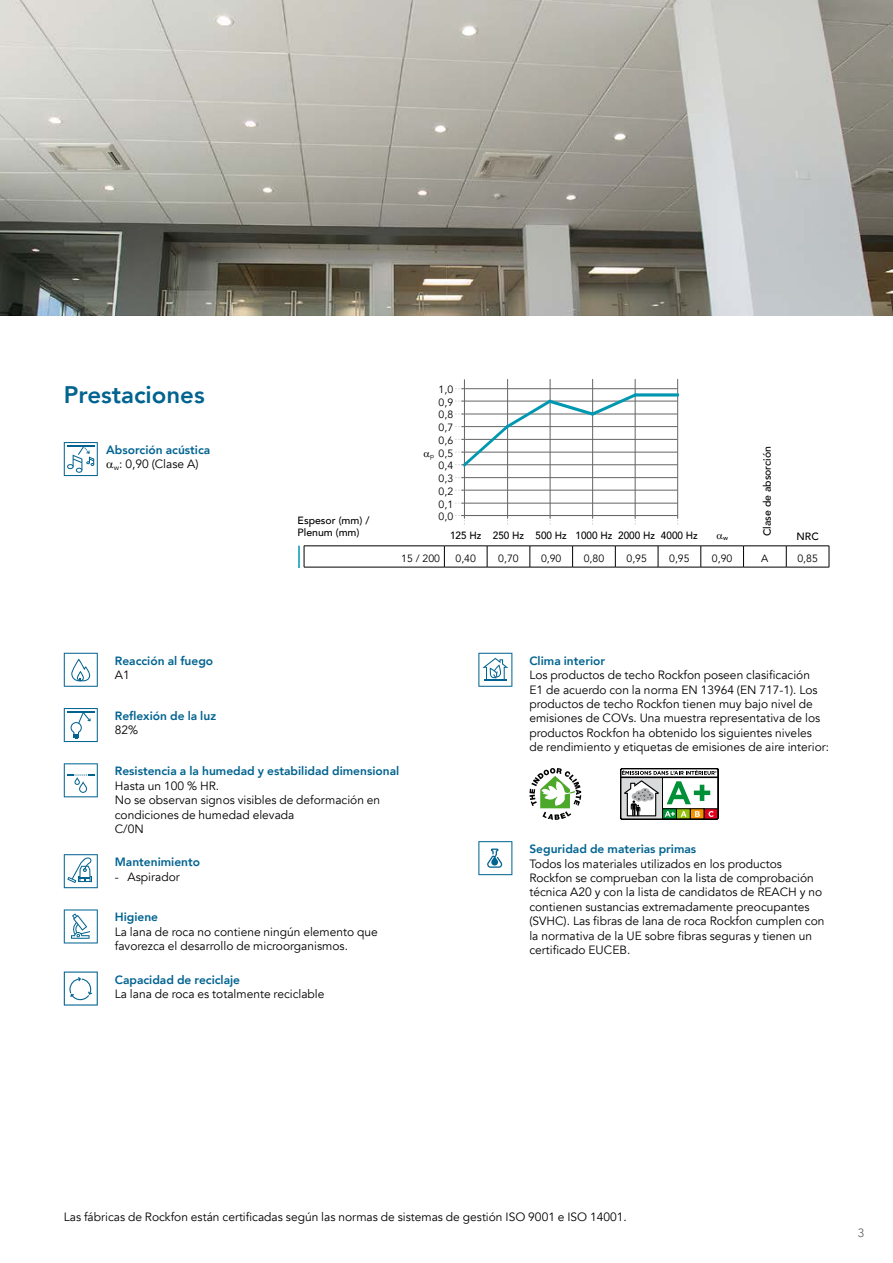
<style>
.page{position:relative;width:893px;height:1263px;background:#fff}
.page>*{position:absolute;margin:0;border:0;box-sizing:border-box;transform-origin:0 0}
.t1{font:127.35px "Chartwell Lines 50";color:#0098b0;scale:.67 1}
.Inside__Headline{font:800 24px "Avenir";color:#006390}
.Inside__Body_text-Pe{font:12px/14.4px "Avenir";color:#000}
.Inside__Subline{font:800 12px "Avenir";color:#006390}
.Inside__System_pagen{font:12px "Avenir";color:#646567}
.t2{font:10.5px "Avenir";color:#000}
.Thickness___Suspensi{font:500 10.5px "Avenir";color:#000}
.Thickness___Suspensi-2{font:500 10.5px "Avenir";color:#000;scale:.95 1}
.t3{font:500 6.45px "Avenir";color:#000}
.t4{font:6.45px "Avenir";color:#000}
</style>
<div class="page">
<img style="left:0;top:0;width:893px;height:316px">
<svg style="left:64px;top:442px;width:34px;height:34px"></svg>
<svg style="left:64px;top:653px;width:34px;height:34px"></svg>
<svg style="left:64px;top:708px;width:34px;height:34px"></svg>
<svg style="left:64px;top:763px;width:34px;height:34px"></svg>
<svg style="left:64px;top:854px;width:34px;height:34px"></svg>
<svg style="left:64px;top:909px;width:34px;height:34px"></svg>
<svg style="left:64px;top:971px;width:34px;height:34px"></svg>
<svg style="left:478px;top:653px;width:34px;height:34px"></svg>
<svg style="left:529px;top:768px;width:52px;height:52px"></svg>
<svg style="left:620px;top:768px;width:98px;height:52px"></svg>
<svg style="left:478px;top:841px;width:34px;height:34px"></svg>
<svg style="left:304px;top:547px;width:1px;height:20px"></svg>
<svg style="left:444px;top:547px;width:1px;height:20px"></svg>
<svg style="left:487px;top:547px;width:1px;height:20px"></svg>
<svg style="left:530px;top:547px;width:1px;height:20px"></svg>
<svg style="left:572px;top:547px;width:1px;height:20px"></svg>
<svg style="left:615px;top:547px;width:1px;height:20px"></svg>
<svg style="left:658px;top:547px;width:1px;height:20px"></svg>
<svg style="left:700px;top:547px;width:1px;height:20px"></svg>
<svg style="left:743px;top:547px;width:1px;height:20px"></svg>
<svg style="left:786px;top:547px;width:1px;height:20px"></svg>
<svg style="left:829px;top:546px;width:1px;height:21px"></svg>
<hr style="left:304px;top:567px;width:140px;height:1px;background:#000">
<hr style="left:444px;top:567px;width:43px;height:1px;background:#000">
<hr style="left:487px;top:567px;width:43px;height:1px;background:#000">
<hr style="left:530px;top:567px;width:43px;height:1px;background:#000">
<hr style="left:573px;top:567px;width:42px;height:1px;background:#000">
<hr style="left:615px;top:567px;width:43px;height:1px;background:#000">
<hr style="left:658px;top:567px;width:43px;height:1px;background:#000">
<hr style="left:701px;top:567px;width:42px;height:1px;background:#000">
<hr style="left:743px;top:567px;width:43px;height:1px;background:#000">
<hr style="left:786px;top:567px;width:43px;height:1px;background:#000">
<hr style="left:304px;top:546px;width:140px;height:1px;background:#000">
<hr style="left:444px;top:546px;width:43px;height:1px;background:#000">
<hr style="left:487px;top:546px;width:43px;height:1px;background:#000">
<hr style="left:530px;top:546px;width:43px;height:1px;background:#000">
<hr style="left:573px;top:546px;width:42px;height:1px;background:#000">
<hr style="left:615px;top:546px;width:43px;height:1px;background:#000">
<hr style="left:658px;top:546px;width:43px;height:1px;background:#000">
<hr style="left:701px;top:546px;width:42px;height:1px;background:#000">
<hr style="left:743px;top:546px;width:43px;height:1px;background:#000">
<hr style="left:786px;top:546px;width:43px;height:1px;background:#000">
<hr style="left:298px;top:546px;width:2px;height:21px;background:#0098b0">
<svg style="left:455px;top:515px;width:10px;height:10px"></svg>
<hr style="left:461px;top:388px;width:217px;height:1px;background:#646567">
<hr style="left:461px;top:490px;width:216px;height:1px;background:#646567">
<hr style="left:461px;top:414px;width:216px;height:1px;background:#646567">
<hr style="left:461px;top:439px;width:216px;height:1px;background:#646567">
<hr style="left:461px;top:464px;width:216px;height:1px;background:#646567">
<hr style="left:507px;top:379px;width:1px;height:139px;background:#646567">
<hr style="left:550px;top:379px;width:1px;height:139px;background:#646567">
<hr style="left:592px;top:379px;width:1px;height:139px;background:#646567">
<hr style="left:635px;top:379px;width:1px;height:139px;background:#646567">
<hr style="left:677px;top:379px;width:1px;height:139px;background:#646567">
<hr style="left:461px;top:503px;width:217px;height:1px;background:#646567">
<hr style="left:461px;top:477px;width:217px;height:1px;background:#646567">
<hr style="left:461px;top:452px;width:217px;height:1px;background:#646567">
<hr style="left:461px;top:426px;width:217px;height:1px;background:#646567">
<hr style="left:461px;top:401px;width:217px;height:1px;background:#646567">
<hr style="left:464px;top:379px;width:1px;height:139px;background:#646567">
<hr style="left:461px;top:515px;width:217px;height:1px;background:#646567">
<p class="Inside__Headline" style="left:64px;top:376px;width:142px">Prestaciones</p>
<p class="Inside__Subline" style="left:106px;top:440px;width:105px">Absorción acústica</p>
<p class="Inside__Body_text-Pe" style="left:114px;top:457px;width:86px"><sub>w</sub>: 0,90 (Clase A)</p>
<p class="Thickness___Suspensi" style="left:298px;top:511px;width:73px">Espesor (mm) /</p>
<p class="Thickness___Suspensi" style="left:298px;top:523px;width:63px">Plenum (mm)</p>
<p class="t2" style="left:439px;top:383px;width:16px">1,0</p>
<p class="t2" style="left:439px;top:396px;width:16px">0,9</p>
<p class="t2" style="left:439px;top:409px;width:16px">0,8</p>
<p class="t2" style="left:439px;top:421px;width:16px">0,7</p>
<p class="t2" style="left:439px;top:434px;width:16px">0,6</p>
<p class="t2" style="left:439px;top:447px;width:16px">0,5</p>
<p class="t2" style="left:439px;top:460px;width:16px">0,4</p>
<p class="t2" style="left:439px;top:472px;width:16px">0,3</p>
<p class="t2" style="left:439px;top:485px;width:16px">0,2</p>
<p class="t2" style="left:439px;top:498px;width:16px">0,1</p>
<p class="t2" style="left:439px;top:511px;width:16px">0,0</p>
<p class="t1" style="left:464px;top:387px;width:324px">40+70+90+80+95+95</p>
<p class="Thickness___Suspensi" style="left:758px;top:536px;width:92px;rotate:-90deg">Clase de absorción</p>
<p class="t4" style="left:430px;top:452px;width:5px">p</p>
<p class="Thickness___Suspensi-2" style="left:450px;top:526px;width:35px">125 Hz</p>
<p class="Thickness___Suspensi-2" style="left:493px;top:526px;width:35px">250 Hz</p>
<p class="Thickness___Suspensi-2" style="left:535px;top:526px;width:35px">500 Hz</p>
<p class="Thickness___Suspensi-2" style="left:575px;top:526px;width:40px">1000 Hz</p>
<p class="Thickness___Suspensi-2" style="left:618px;top:526px;width:40px">2000 Hz</p>
<p class="Thickness___Suspensi-2" style="left:661px;top:526px;width:40px">4000 Hz</p>
<p class="t3" style="left:723px;top:532px;width:6px">w</p>
<p class="Thickness___Suspensi" style="left:796px;top:527px;width:24px">NRC</p>
<p class="t2" style="left:401px;top:552px;width:40px">15 / 200</p>
<p class="t2" style="left:456px;top:552px;width:22px">0,40</p>
<p class="t2" style="left:498px;top:552px;width:22px">0,70</p>
<p class="t2" style="left:541px;top:552px;width:22px">0,90</p>
<p class="t2" style="left:584px;top:552px;width:22px">0,80</p>
<p class="t2" style="left:626px;top:552px;width:22px">0,95</p>
<p class="t2" style="left:669px;top:552px;width:22px">0,95</p>
<p class="t2" style="left:712px;top:552px;width:22px">0,90</p>
<p class="t2" style="left:761px;top:552px;width:9px">A</p>
<p class="t2" style="left:797px;top:552px;width:22px">0,85</p>
<p class="Inside__Subline" style="left:115px;top:651px;width:100px">Reacción al fuego</p>
<p class="Inside__Body_text-Pe" style="left:115px;top:668px;width:16px">A1</p>
<p class="Inside__Subline" style="left:115px;top:706px;width:103px">Reflexión de la luz</p>
<p class="Inside__Body_text-Pe" style="left:115px;top:723px;width:25px">82%</p>
<p class="Inside__Subline" style="left:115px;top:762px;width:286px">Resistencia a la humedad y estabilidad dimensional</p>
<p class="Inside__Body_text-Pe" style="left:115px;top:779px;width:267px">Hasta un 100 % HR.<br>No se observan signos visibles de deformación en condiciones de humedad elevada</p>
<p class="Inside__Body_text-Pe" style="left:115px;top:822px;width:30px">C/0N</p>
<p class="Inside__Subline" style="left:115px;top:853px;width:87px">Mantenimiento</p>
<p class="Inside__Body_text-Pe" style="left:115px;top:869px;width:66px">- Aspirador</p>
<p class="Inside__Subline" style="left:115px;top:908px;width:45px">Higiene</p>
<p class="Inside__Body_text-Pe" style="left:115px;top:925px;width:265px">La lana de roca no contiene ningún elemento que favorezca el desarrollo de microorganismos.</p>
<p class="Inside__Subline" style="left:115px;top:970px;width:127px">Capacidad de reciclaje</p>
<p class="Inside__Body_text-Pe" style="left:115px;top:987px;width:211px">La lana de roca es totalmente reciclable</p>
<p class="Inside__Subline" style="left:529px;top:651px;width:77px">Clima interior</p>
<p class="Inside__Body_text-Pe" style="left:529px;top:668px;width:301px">Los productos de techo Rockfon poseen clasificación<br>E1 de acuerdo con la norma EN 13964 (EN 717-1). Los productos de techo Rockfon tienen muy bajo nivel de emisiones de COVs. Una muestra representativa de los productos Rockfon ha obtenido los siguientes niveles<br>de rendimiento y etiquetas de emisiones de aire interior:</p>
<p class="Inside__Subline" style="left:529px;top:840px;width:168px">Seguridad de materias primas</p>
<p class="Inside__Body_text-Pe" style="left:529px;top:856px;width:297px">Todos los materiales utilizados en los productos Rockfon se comprueban con la lista de comprobación técnica A20 y con la lista de candidatos de REACH y no contienen sustancias extremadamente preocupantes (SVHC). Las fibras de lana de roca Rockfon cumplen con la normativa de la UE sobre fibras seguras y tienen un certificado EUCEB.</p>
<p class="Inside__Body_text-Pe" style="left:64px;top:1210px;width:565px">Las fábricas de Rockfon están certificadas según las normas de sistemas de gestión ISO 9001 e ISO 14001.</p>
<p class="Inside__System_pagen" style="left:858px;top:1226px;width:8px">3</p>
</div>
